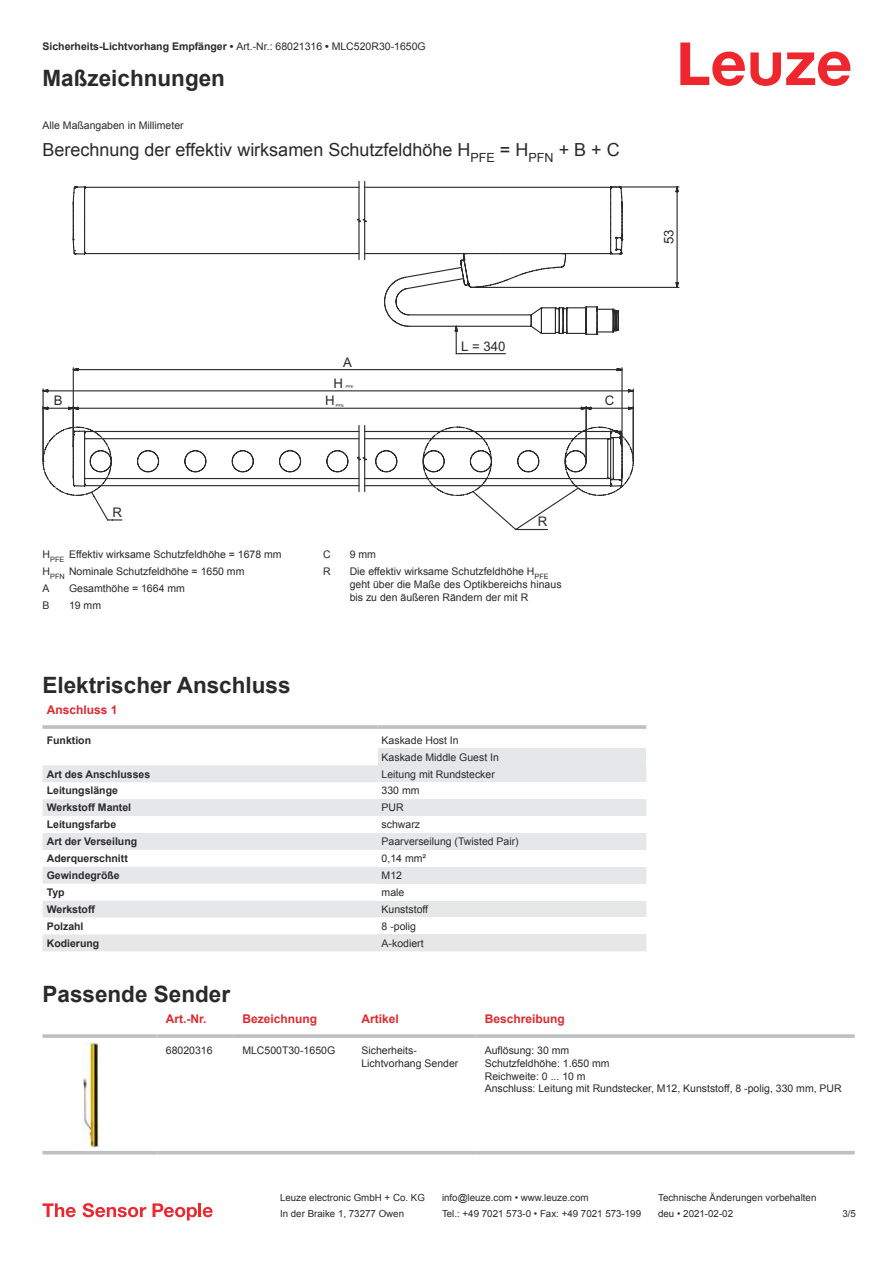
<style>
.page{position:relative;width:893px;height:1263px;background:#fff}
.page>*{position:absolute;margin:0;border:0;box-sizing:border-box;transform-origin:0 0}
.t1{font:700 22.5px "Arial";color:#2b292a}
.t2{font:18px "Arial";color:#2b292a}
.t3{font:13.2px "Arial";color:#2b292a}
.t4{font:700 12px "Arial";color:#db2a30}
.t5{font:10.5px/12.6px "Arial";color:#2b292a}
.t6{font:700 10.5px "Arial";color:#2b292a}
.t7{font:9.75px "Arial";color:#2b292a}
.t8{font:3.9px "Arial";color:#2b292a}
.s1{font-weight:400}
</style>
<div class="page">
<svg style="left:680px;top:43px;width:170px;height:43px"></svg>
<svg style="left:43px;top:765px;width:335px;height:186px;fill:#e6e7e9"></svg>
<hr style="left:43px;top:725px;width:335px;height:4px;background:#bdbfc1">
<hr style="left:378px;top:725px;width:268px;height:4px;background:#c7c9ca">
<div style="left:378px;top:748px;width:268px;height:17px;background:#e6e7e9"></div>
<div style="left:378px;top:765px;width:268px;height:17px;background:#e6e7e9"></div>
<div style="left:378px;top:799px;width:268px;height:17px;background:#e6e7e9"></div>
<div style="left:378px;top:833px;width:268px;height:17px;background:#e6e7e9"></div>
<div style="left:378px;top:867px;width:268px;height:17px;background:#e6e7e9"></div>
<div style="left:378px;top:901px;width:268px;height:16px;background:#e6e7e9"></div>
<div style="left:378px;top:934px;width:268px;height:17px;background:#e6e7e9"></div>
<svg style="left:43px;top:1148px;width:812px;height:7px"></svg>
<svg style="left:43px;top:1034px;width:114px;height:4px"></svg>
<svg style="left:157px;top:1034px;width:77px;height:4px"></svg>
<svg style="left:234px;top:1034px;width:119px;height:4px"></svg>
<svg style="left:353px;top:1034px;width:123px;height:4px"></svg>
<svg style="left:476px;top:1034px;width:379px;height:4px;background:#c3c5c7"></svg>
<hr style="left:43px;top:1151px;width:114px;height:3px;background:#bdbfc1">
<hr style="left:157px;top:1151px;width:77px;height:3px;background:#bdbfc1">
<hr style="left:234px;top:1151px;width:119px;height:3px;background:#bdbfc1">
<hr style="left:353px;top:1151px;width:123px;height:3px;background:#bdbfc1">
<hr style="left:476px;top:1151px;width:379px;height:3px;background:#bdbfc1">
<img style="left:82px;top:1042px;width:18px;height:106px">
<svg style="left:43px;top:1203px;width:33px;height:14px"></svg>
<svg style="left:83px;top:1203px;width:63px;height:14px"></svg>
<svg style="left:153px;top:1203px;width:44px;height:17px"></svg>
<hr style="left:198px;top:1203px;width:3px;height:14px;background:#ed272d">
<svg style="left:203px;top:1207px;width:10px;height:10px"></svg>
<svg style="left:83px;top:181px;width:300px;height:79px"></svg>
<svg style="left:383px;top:186px;width:297px;height:169px"></svg>
<svg style="left:43px;top:367px;width:591px;height:164px"></svg>
<p class="t6" style="left:43px;top:43px;width:385px">Sicherheits-Lichtvorhang Empfänger • <span class="s1">Art.-Nr.: 68021316</span> • <span class="s1">MLC520R30-1650G</span></p>
<h1 class="t1" style="left:43px;top:70px;width:184px">Maßzeichnungen</h1>
<p class="t5" style="left:43px;top:120px;width:143px">Alle Maßangaben in Millimeter</p>
<h2 class="t2" style="left:43px;top:142px;width:579px">Berechnung der effektiv wirksamen Schutzfeldhöhe H<sub>PFE</sub> = H<sub>PFN</sub> + B + C</h2>
<p class="t3" style="left:343px;top:354px;width:10px">A</p>
<p class="t3" style="left:333px;top:375px;width:11px">H</p>
<p class="t8" style="left:346px;top:384px;width:9px">PFE</p>
<p class="t3" style="left:461px;top:338px;width:46px">L = 340</p>
<p class="t3" style="left:54px;top:393px;width:10px">B</p>
<p class="t8" style="left:336px;top:403px;width:9px">PFN</p>
<p class="t3" style="left:605px;top:393px;width:11px">C</p>
<p class="t3" style="left:325px;top:393px;width:11px">H</p>
<p class="t3" style="left:112px;top:505px;width:11px">R</p>
<p class="t5" style="left:43px;top:547px;width:241px;line-height:17px">H<sub>PFE</sub> Effektiv wirksame Schutzfeldhöhe = 1678 mm<br>H<sub>PFN</sub> Nominale Schutzfeldhöhe = 1650 mm<br>A</p>
<p class="t5" style="left:69px;top:583px;width:117px">Gesamthöhe = 1664 mm</p>
<p class="t5" style="left:43px;top:600px;width:9px">B</p>
<p class="t5" style="left:69px;top:600px;width:34px">19 mm</p>
<p class="t3" style="left:538px;top:514px;width:11px">R</p>
<p class="t5" style="left:323px;top:549px;width:9px">C</p>
<p class="t5" style="left:350px;top:549px;width:28px">9 mm</p>
<p class="t5" style="left:323px;top:566px;width:9px">R</p>
<p class="t5" style="left:350px;top:566px;width:213px">Die effektiv wirksame Schutzfeldhöhe H<sub>PFE </sub>geht über die Maße des Optikbereichs hinaus bis zu den äußeren Rändern der mit R</p>
<p class="t3" style="left:661px;top:244px;width:16px;rotate:-90deg">53</p>
<h1 class="t1" style="left:43px;top:676px;width:250px">Elektrischer Anschluss</h1>
<p class="t4" style="left:47px;top:706px;width:72px">Anschluss 1</p>
<p class="t6" style="left:47px;top:736px;width:46px">Funktion</p>
<p class="t5" style="left:382px;top:732px;width:119px;line-height:17px">Kaskade Host In<br>Kaskade Middle Guest In</p>
<p class="t6" style="left:47px;top:770px;width:105px">Art des Anschlusses</p>
<p class="t5" style="left:382px;top:768px;width:115px">Leitung mit Rundstecker</p>
<p class="t6" style="left:47px;top:787px;width:73px">Leitungslänge</p>
<p class="t5" style="left:382px;top:785px;width:39px">330 mm</p>
<p class="t6" style="left:47px;top:804px;width:86px">Werkstoff Mantel</p>
<p class="t5" style="left:382px;top:802px;width:24px">PUR</p>
<p class="t6" style="left:47px;top:821px;width:71px">Leitungsfarbe</p>
<p class="t5" style="left:382px;top:819px;width:40px">schwarz</p>
<p class="t6" style="left:47px;top:837px;width:92px">Art der Verseilung</p>
<p class="t5" style="left:382px;top:836px;width:139px">Paarverseilung (Twisted Pair)</p>
<p class="t6" style="left:47px;top:854px;width:83px">Aderquerschnitt</p>
<p class="t5" style="left:382px;top:853px;width:46px">0,14 mm²</p>
<p class="t6" style="left:47px;top:871px;width:74px">Gewindegröße</p>
<p class="t5" style="left:382px;top:870px;width:22px">M12</p>
<p class="t6" style="left:47px;top:888px;width:19px">Typ</p>
<p class="t5" style="left:382px;top:887px;width:24px">male</p>
<p class="t6" style="left:47px;top:905px;width:50px">Werkstoff</p>
<p class="t5" style="left:382px;top:904px;width:48px">Kunststoff</p>
<p class="t6" style="left:47px;top:922px;width:38px">Polzahl</p>
<p class="t5" style="left:382px;top:921px;width:36px">8 -polig</p>
<p class="t6" style="left:47px;top:939px;width:54px">Kodierung</p>
<p class="t5" style="left:382px;top:937px;width:44px">A-kodiert</p>
<h1 class="t1" style="left:43px;top:985px;width:189px">Passende Sender</h1>
<p class="t4" style="left:166px;top:1015px;width:42px">Art.-Nr.</p>
<p class="t4" style="left:242px;top:1015px;width:76px">Bezeichnung</p>
<p class="t4" style="left:361px;top:1015px;width:39px">Artikel</p>
<p class="t4" style="left:485px;top:1015px;width:82px">Beschreibung</p>
<p class="t5" style="left:166px;top:1045px;width:48px">68020316</p>
<p class="t5" style="left:242px;top:1045px;width:94px">MLC500T30-1650G</p>
<p class="t5" style="left:361px;top:1045px;width:98px">Sicherheits-<br>Lichtvorhang Sender</p>
<p class="t5" style="left:485px;top:1045px;width:358px">Auflösung: 30 mm<br>Schutzfeldhöhe: 1.650 mm<br>Reichweite: 0 ... 10 m<br>Anschluss: Leitung mit Rundstecker, M12, Kunststoff, 8 -polig, 330 mm, PUR</p>
<p class="t7" style="left:280px;top:1194px;width:146px">Leuze electronic GmbH + Co. KG</p>
<p class="t7" style="left:442px;top:1194px;width:148px">info@leuze.com • www.leuze.com</p>
<p class="t7" style="left:658px;top:1194px;width:160px">Technische Änderungen vorbehalten</p>
<p class="t7" style="left:280px;top:1210px;width:126px">In der Braike 1, 73277 Owen</p>
<p class="t7" style="left:442px;top:1210px;width:201px">Tel.: +49 7021 573-0 • Fax: +49 7021 573-199</p>
<p class="t7" style="left:658px;top:1210px;width:76px">deu • 2021-02-02</p>
<p class="t7" style="left:842px;top:1210px;width:15px">3 /5</p>
</div>
